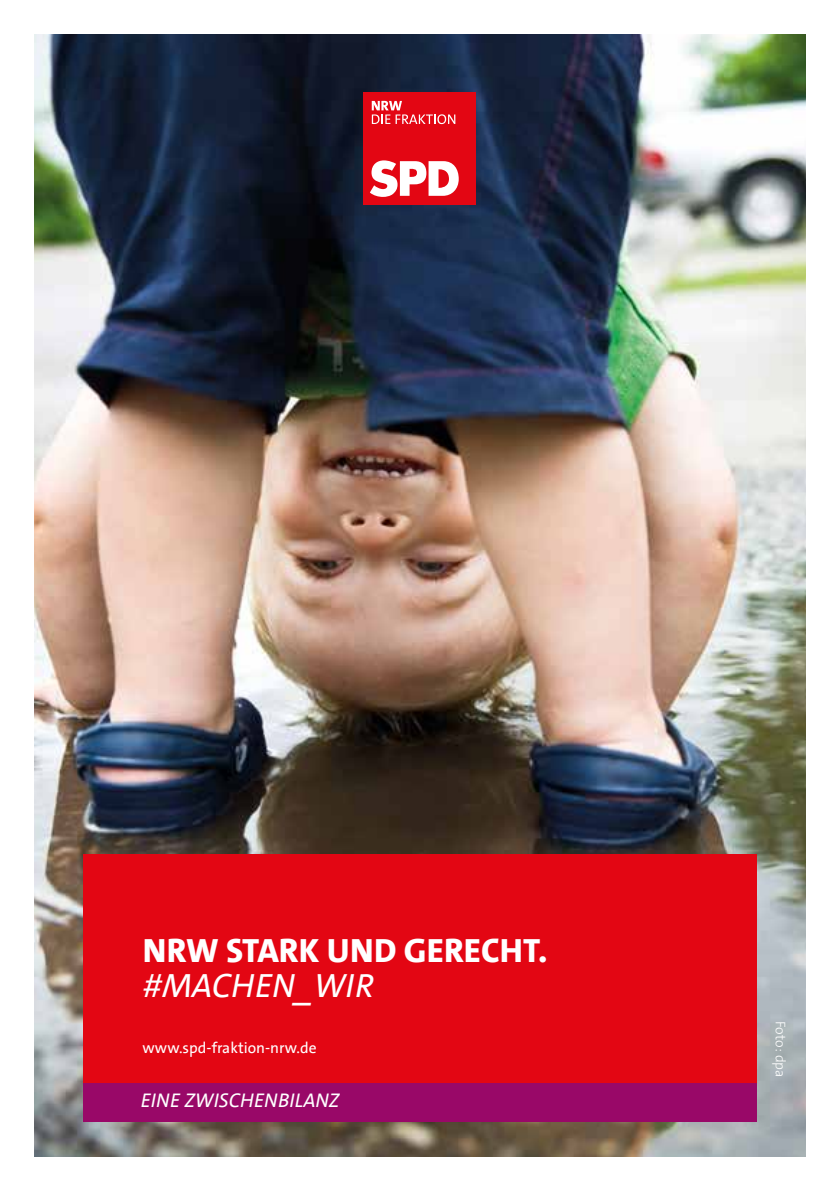
<style>
.page{position:relative;width:840px;height:1191px;background:#fff}
.page>*{position:absolute;margin:0;border:0;box-sizing:border-box;transform-origin:0 0}
.t1{font:800 34px "SPD The Sans";color:#fff}
.t2{font:italic 34px "SPD The Sans";color:#fff}
.t3{font:italic 20px "SPD The Sans";color:#fff}
.t4{font:15.4px "SPD The Sans";color:#fff}
.t5{font:14px "The Sans LP3 Lig";color:#fff}
</style>
<div class="page">
<img style="left:34px;top:34px;width:771px;height:1123px">
<div style="left:363px;top:92px;width:113px;height:113px;background:#e30613"></div>
<svg style="left:370px;top:160px;width:88px;height:37px"></svg>
<svg style="left:371px;top:101px;width:84px;height:23px"></svg>
<div style="left:83px;top:854px;width:673px;height:230px;background:#e30613"></div>
<div style="left:83px;top:1083px;width:673px;height:39px;background:#990868"></div>
<h1 class="t1" style="left:143px;top:928px;width:406px">NRW STARK UND GERECHT.</h1>
<h1 class="t2" style="left:143px;top:964px;width:232px">#MACHEN_WIR</h1>
<p class="t4" style="left:142px;top:1038px;width:175px">www.spd-fraktion-nrw.de</p>
<p class="t3" style="left:141px;top:1087px;width:200px">EINE ZWISCHENBILANZ</p>
<p class="t5" style="left:789px;top:1021px;width:58px;rotate:90deg">Foto: dpa</p>
</div>
